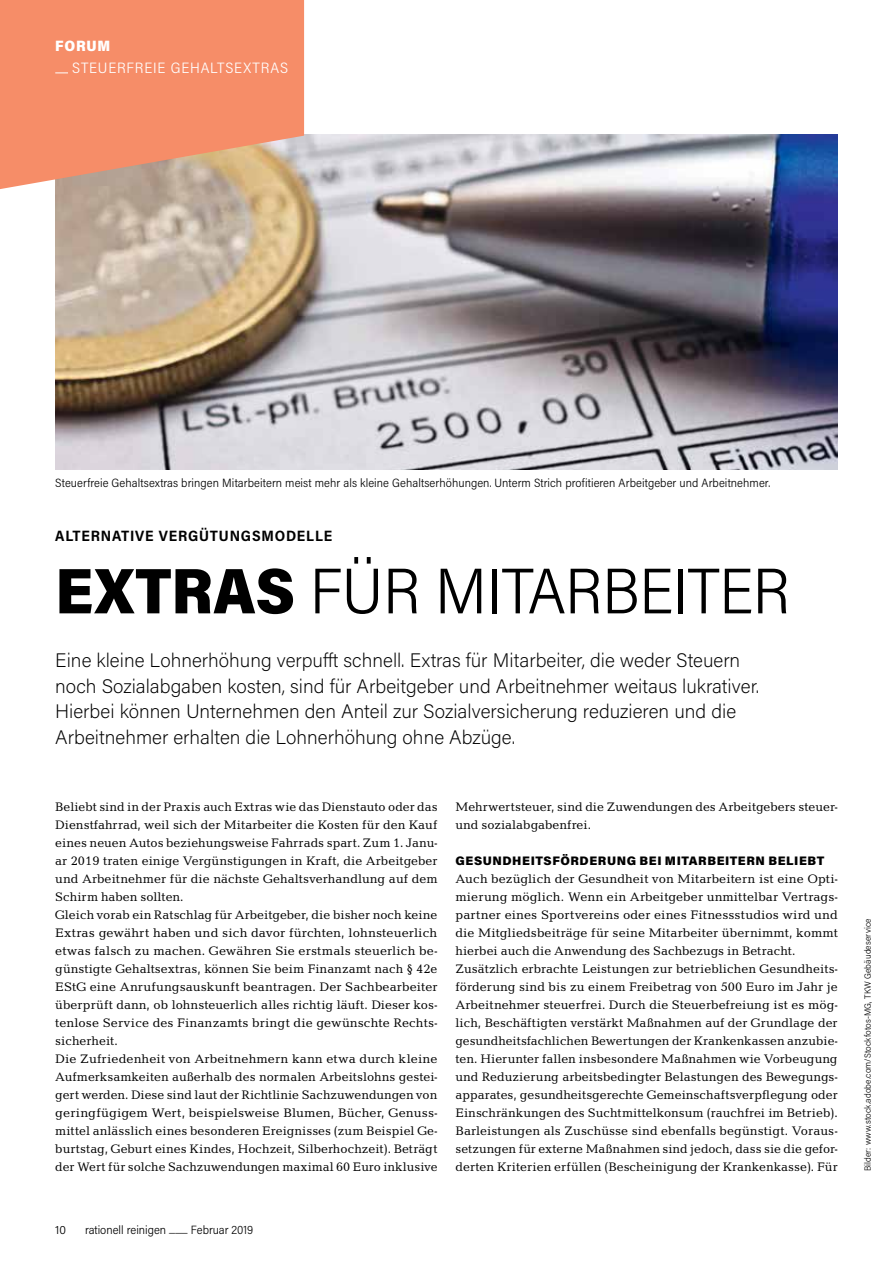
<style>
.page{position:relative;width:893px;height:1263px;background:#fff}
.page>*{position:absolute;margin:0;border:0;box-sizing:border-box;transform-origin:0 0}
.t1{font:300 64.5px "Acumin Pro Semi Cond";letter-spacing:-.005em;color:#000}
.t2{font:200 19.5px/25.5px "Acumin Pro";color:#000}
.t3{font:700 15px "Acumin Pro Semi Cond";letter-spacing:.05em;color:#000}
.t4{font:300 15px "Acumin Pro Semi Cond";letter-spacing:.055em;color:#fff}
.t5{font:900 15px "Acumin Pro Semi Cond";letter-spacing:.05em;color:#fff}
.t6{font:12.75px/18px "Candida";color:#000}
.t7{font:900 12.3px "Acumin Pro";letter-spacing:.045em;color:#000}
.t8{font:300 12px "Acumin Pro Semi Cond";letter-spacing:.005em;color:#000}
.t9{font:300 12px "Acumin Pro";color:#000}
.t10{font:300 9px "Acumin Pro Semi Cond";letter-spacing:.01em;color:#000}
.s1{font-weight:900}
</style>
<div class="page">
<img style="left:55px;top:135px;width:783px;height:334px">
<svg style="left:0;top:0;width:304px;height:189px;background:#ef926e"></svg>
<svg style="left:55px;top:73px;width:13px;height:1px"></svg>
<p class="t5" style="left:55px;top:35px;width:57px">FORUM</p>
<p class="t4" style="left:72px;top:58px;width:216px">Steuerfreie Gehaltsextras</p>
<p class="t8" style="left:55px;top:475px;width:716px">Steuerfreie Gehaltsextras bringen Mitarbeitern meist mehr als kleine Gehaltserhöhungen. Unterm Strich profitieren Arbeitgeber und Arbeitnehmer.</p>
<p class="t3" style="left:55px;top:525px;width:278px">ALTERNATIVE VERGÜTUNGSMODELLE</p>
<h1 class="t1" style="left:55px;top:546px;width:736px"><span class="s1">EXTRAS</span> für Mitarbeiter</h1>
<p class="t2" style="left:55px;top:647px;width:705px">Eine kleine Lohnerhöhung verpufft schnell. Extras für Mitarbeiter, die weder Steuern noch Sozialabgaben kosten, sind für Arbeitgeber und Arbeitnehmer weitaus lukrativer.<br>Hierbei können Unternehmen den Anteil zur Sozialversicherung reduzieren und die Arbeitnehmer erhalten die Lohnerhöhung ohne Abzüge.</p>
<p class="t6" style="left:55px;top:798px;width:384px">Beliebt sind in der Praxis auch Extras wie das Dienstauto oder das Dienstfahrrad, weil sich der Mitarbeiter die Kosten für den Kauf eines neuen Autos beziehungsweise Fahrrads spart. Zum 1. Janu&shy;ar 2019 traten einige Vergünstigungen in Kraft, die Arbeitgeber und Arbeitnehmer für die nächste Gehaltsverhandlung auf dem Schirm haben sollten.<br>Gleich vorab ein Ratschlag für Arbeitgeber, die bisher noch keine Extras gewährt haben und sich davor fürchten, lohnsteuerlich etwas falsch zu machen. Gewähren Sie erstmals steuerlich be&shy;günstigte Gehaltsextras, können Sie beim Finanzamt nach § 42e EStG eine Anrufungsauskunft beantragen. Der Sachbearbeiter überprüft dann, ob lohnsteuerlich alles richtig läuft. Dieser kos&shy;tenlose Service des Finanzamts bringt die gewünschte Rechts&shy;sicherheit.<br>Die Zufriedenheit von Arbeitnehmern kann etwa durch kleine Aufmerksamkeiten außerhalb des normalen Arbeitslohns gestei&shy;gert werden. Diese sind laut der Richtlinie Sachzuwendungen von geringfügigem Wert, beispielsweise Blumen, Bücher, Genuss&shy;mittel anlässlich eines besonderen Ereignisses (zum Beispiel Ge&shy;burtstag, Geburt eines Kindes, Hochzeit, Silberhochzeit). Beträgt der Wert für solche Sachzuwendungen maximal 60 Euro inklusive</p>
<p class="t6" style="left:455px;top:798px;width:383px">Mehrwertsteuer, sind die Zuwendungen des Arbeitgebers steuer&shy;und sozialabgabenfrei.</p>
<p class="t7" style="left:455px;top:852px;width:370px">GESUNDHEITSFÖRDERUNG BEI MITARBEITERN BELIEBT</p>
<p class="t6" style="left:455px;top:870px;width:384px">Auch bezüglich der Gesundheit von Mitarbeitern ist eine Opti&shy;mierung möglich. Wenn ein Arbeitgeber unmittelbar Vertrags&shy;partner eines Sportvereins oder eines Fitnessstudios wird und die Mitgliedsbeiträge für seine Mitarbeiter übernimmt, kommt hierbei auch die Anwendung des Sachbezugs in Betracht.<br>Zusätzlich erbrachte Leistungen zur betrieblichen Gesundheits&shy;förderung sind bis zu einem Freibetrag von 500 Euro im Jahr je Arbeitnehmer steuerfrei. Durch die Steuerbefreiung ist es mög&shy;lich, Beschäftigten verstärkt Maßnahmen auf der Grundlage der gesundheitsfachlichen Bewertungen der Krankenkassen anzubie&shy;ten. Hierunter fallen insbesondere Maßnahmen wie Vorbeugung und Reduzierung arbeitsbedingter Belastungen des Bewegungs&shy;apparates, gesundheitsgerechte Gemeinschaftsverpflegung oder Einschränkungen des Suchtmittelkonsum (rauchfrei im Betrieb).<br>Barleistungen als Zuschüsse sind ebenfalls begünstigt. Voraus&shy;setzungen für externe Maßnahmen sind jedoch, dass sie die gefor&shy;derten Kriterien erfüllen (Bescheinigung der Krankenkasse). Für</p>
<p class="t9" style="left:55px;top:1221px;width:12px">10</p>
<p class="t8" style="left:85px;top:1221px;width:170px">rationell reinigen ___ Februar 2019</p>
<p class="t10" style="left:861px;top:1171px;width:254px;rotate:-90deg">Bilder: www.stock.adobe.com/Stockfotos-MG, TKW Gebäudeservice</p>
</div>
